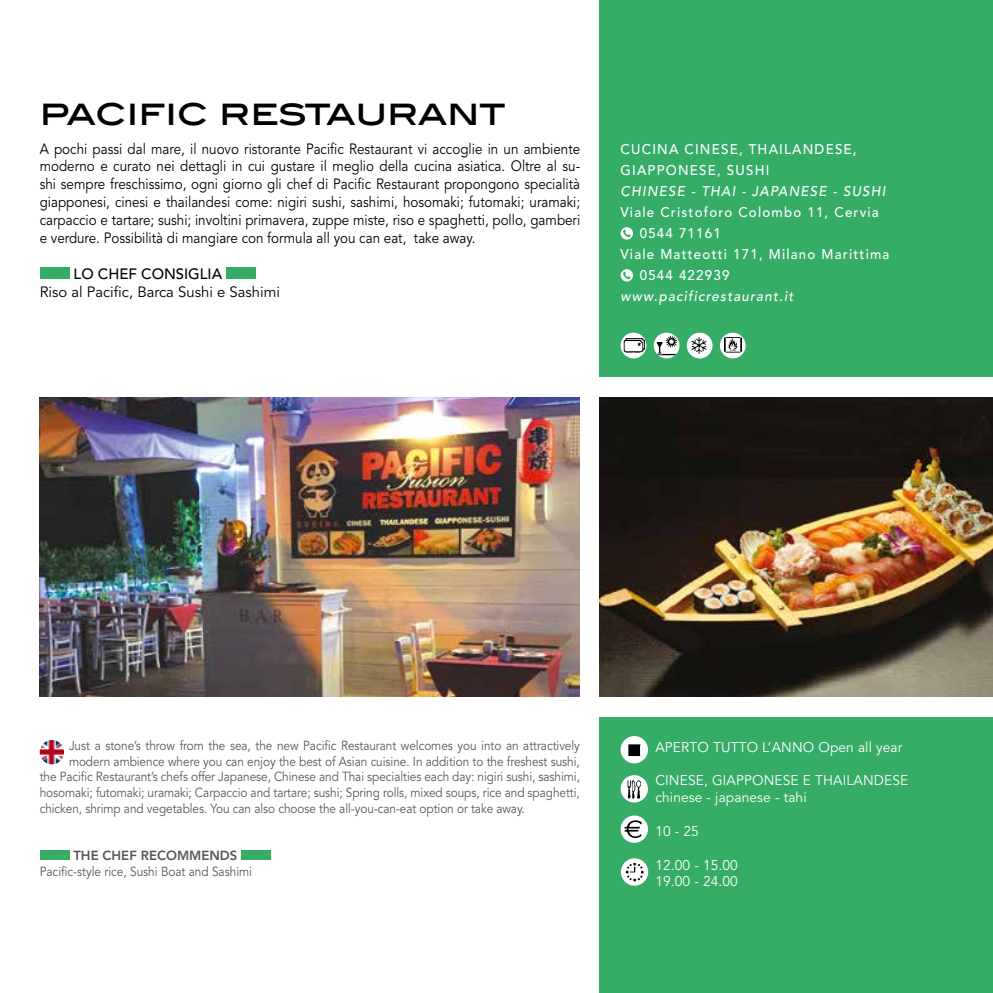
<style>
.page{position:relative;width:993px;height:993px;background:#fff}
.page>*{position:absolute;margin:0;border:0;box-sizing:border-box;transform-origin:0 0}
.t1{font:500 35px "Blair ITC";letter-spacing:-.01em;color:#000}
.t2{font:14.88px/17.8px "Avenir";color:#000;text-align:justify;scale:.9 1}
.t3{font:14.88px "Avenir";color:#000}
.t4{font:500 14.88px "Avenir";color:#000}
.t5{font:500 14px/21px "Avenir";letter-spacing:.09em;color:#fff;scale:.95 1}
.t6{font:14px/16.8px "Avenir";letter-spacing:.01em;color:#fff}
.t7{font:italic 500 14px "Avenir";letter-spacing:.09em;color:#fff;scale:.95 1}
.t8{font:13.12px "Avenir";letter-spacing:-.005em;color:#575756;scale:.9 1}
.t9{font:800 13.12px "Avenir";color:#575756}
</style>
<div class="page">
<div style="left:599px;top:0;width:393px;height:992px;background:#36ad66"></div>
<div style="left:40px;top:267px;width:29px;height:11px;background:#36ad66"></div>
<div style="left:226px;top:267px;width:30px;height:11px;background:#36ad66"></div>
<div style="left:40px;top:850px;width:29px;height:9px;background:#36ad66"></div>
<div style="left:241px;top:850px;width:30px;height:9px;background:#36ad66"></div>
<svg style="left:620px;top:227px;width:12px;height:12px"></svg>
<svg style="left:620px;top:269px;width:12px;height:12px"></svg>
<img style="left:653px;top:332px;width:26px;height:26px;border-radius:13px">
<img style="left:719px;top:332px;width:26px;height:26px;border-radius:13px">
<img style="left:620px;top:332px;width:26px;height:26px;border-radius:13px">
<img style="left:686px;top:332px;width:26px;height:26px;border-radius:13px">
<img style="left:40px;top:739px;width:24px;height:25px;border-radius:12px">
<div style="left:0;top:377px;width:992px;height:339px;background:#fff"></div>
<img style="left:40px;top:397px;width:539px;height:299px">
<img style="left:599px;top:398px;width:393px;height:298px">
<img style="left:620px;top:735px;width:27px;height:28px;border-radius:14px">
<img style="left:620px;top:774px;width:27px;height:28px;border-radius:14px">
<img style="left:620px;top:815px;width:27px;height:27px;border-radius:14px">
<img style="left:620px;top:858px;width:28px;height:27px;border-radius:14px">
<h1 class="t1" style="left:40px;top:91px;width:467px">pacific restaurant</h1>
<p class="t2" style="left:40px;top:140px;width:602px">A pochi passi dal mare, il nuovo ristorante Pacific Restaurant vi accoglie in un ambiente moderno e curato nei dettagli in cui gustare il meglio della cucina asiatica. Oltre al su&shy;shi sempre freschissimo, ogni giorno gli chef di Pacific Restaurant propongono specialità giapponesi, cinesi e thailandesi come: nigiri sushi, sashimi, hosomaki; futomaki; uramaki; carpaccio e tartare; sushi; involtini primavera, zuppe miste, riso e spaghetti, pollo, gamberi e verdure. Possibilità di mangiare con formula all you can eat, take away.</p>
<p class="t4" style="left:74px;top:265px;width:150px">LO CHEF CONSIGLIA</p>
<p class="t3" style="left:40px;top:283px;width:241px">Riso al Pacific, Barca Sushi e Sashimi</p>
<p class="t5" style="left:620px;top:139px;width:250px">CUCINA CINESE, THAILANDESE,<br>GIAPPONESE, SUSHI</p>
<p class="t7" style="left:620px;top:183px;width:280px">CHINESE - THAI - JAPANESE - SUSHI</p>
<p class="t5" style="left:620px;top:202px;width:273px">Viale Cristoforo Colombo 11, Cervia</p>
<p class="t5" style="left:639px;top:223px;width:87px">0544 71161</p>
<p class="t5" style="left:620px;top:244px;width:284px">Viale Matteotti 171, Milano Marittima</p>
<p class="t5" style="left:639px;top:265px;width:96px">0544 422939</p>
<p class="t7" style="left:620px;top:288px;width:183px">www.pacificrestaurant.it</p>
<p class="t8" style="left:69px;top:737px;width:569px">Just a stone’s throw from the sea, the new Pacific Restaurant welcomes you into an attractively</p>
<p class="t8" style="left:69px;top:753px;width:569px">modern ambience where you can enjoy the best of Asian cuisine. In addition to the freshest sushi,</p>
<p class="t8" style="left:40px;top:769px;width:601px">the Pacific Restaurant’s chefs offer Japanese, Chinese and Thai specialties each day: nigiri sushi, sashimi,</p>
<p class="t8" style="left:40px;top:784px;width:601px">hosomaki; futomaki; uramaki; Carpaccio and tartare; sushi; Spring rolls, mixed soups, rice and spaghetti,</p>
<p class="t8" style="left:40px;top:800px;width:540px">chicken, shrimp and vegetables. You can also choose the all-you-can-eat option or take away.</p>
<p class="t9" style="left:73px;top:847px;width:165px">THE CHEF RECOMMENDS</p>
<p class="t8" style="left:40px;top:863px;width:237px">Pacific-style rice, Sushi Boat and Sashimi</p>
<p class="t6" style="left:655px;top:738px;width:248px">APERTO TUTTO L’ANNO Open all year</p>
<p class="t6" style="left:655px;top:772px;width:254px">CINESE, GIAPPONESE E THAILANDESE chinese - japanese - tahi</p>
<p class="t6" style="left:655px;top:822px;width:45px">10 - 25</p>
<p class="t6" style="left:655px;top:856px;width:84px">12.00 - 15.00<br>19.00 - 24.00</p>
</div>
